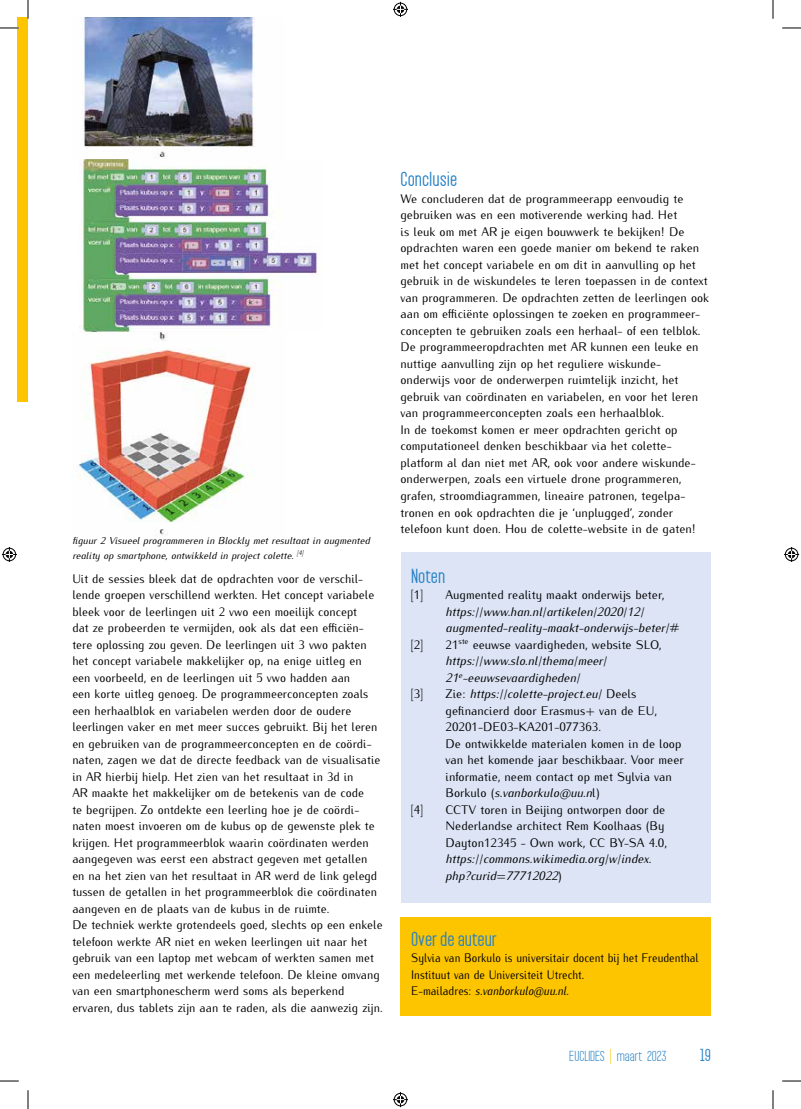
<style>
.page{position:relative;width:801px;height:1109px;background:#fff}
.page>*{position:absolute;margin:0;border:0;box-sizing:border-box;transform-origin:0 0}
.t1{font:700 17.5px "Pakt";color:#2581c4}
.t2{font:700 15px "Pakt";color:#2581c4}
.t3{font:12.5px "Pakt";color:#2581c4}
.t4{font:12.38px/16.5px "Iwona";color:#000}
.t5{font:italic 12.38px/16.5px "Iwona";color:#000}
.t6{font:12.38px/16.5px "Iwona";color:#000;scale:.9 1}
.t7{font:italic 10px/15px "Iwona";color:#000}
.s1{font-style:normal}
.s2{font-style:italic}
.s3{font-size:18.75px;color:#fdc400}
</style>
<div class="page">
<div style="left:400px;top:551px;width:310px;height:351px;background:#dce4f5"></div>
<div style="left:400px;top:917px;width:310px;height:98px;background:#fdc400"></div>
<div style="left:17px;top:17px;width:11px;height:384px;background:#fdc400"></div>
<img style="left:74px;top:17px;width:181px;height:519px">
<div style="left:66px;top:160px;width:259px;height:171px;background:#fff"></div>
<img style="left:79px;top:160px;width:238px;height:171px">
<svg style="left:0;top:27px;width:19px;height:2px"></svg>
<svg style="left:782px;top:27px;width:18px;height:2px"></svg>
<svg style="left:0;top:1080px;width:19px;height:1px"></svg>
<svg style="left:782px;top:1080px;width:18px;height:1px"></svg>
<svg style="left:27px;top:0;width:2px;height:19px"></svg>
<svg style="left:27px;top:1090px;width:2px;height:18px"></svg>
<svg style="left:772px;top:0;width:1px;height:19px"></svg>
<svg style="left:772px;top:1090px;width:1px;height:18px"></svg>
<svg style="left:393px;top:2px;width:15px;height:15px"></svg>
<svg style="left:393px;top:1092px;width:15px;height:14px"></svg>
<svg style="left:2px;top:547px;width:15px;height:15px"></svg>
<svg style="left:784px;top:547px;width:14px;height:15px"></svg>
<p class="t7" style="left:72px;top:532px;width:299px">figuur 2 Visueel programmeren in Blockly met resultaat in augmented reality op smartphone, ontwikkeld in project colette. <sup>[4]</sup></p>
<p class="t4" style="left:72px;top:569px;width:312px">Uit de sessies bleek dat de opdrachten voor de verschil&shy;lende groepen verschillend werkten. Het concept variabele bleek voor de leerlingen uit 2 vwo een moeilijk concept<br>dat ze probeerden te vermijden, ook als dat een efficiën&shy;tere oplossing zou geven. De leerlingen uit 3 vwo pakten het concept variabele makkelijker op, na enige uitleg en een voorbeeld, en de leerlingen uit 5 vwo hadden aan<br>een korte uitleg genoeg. De programmeerconcepten zoals een herhaalblok en variabelen werden door de oudere leerlingen vaker en met meer succes gebruikt. Bij het leren en gebruiken van de programmeerconcepten en de coördi&shy;naten, zagen we dat de directe feedback van de visualisatie in AR hierbij hielp. Het zien van het resultaat in 3d in<br>AR maakte het makkelijker om de betekenis van de code<br>te begrijpen. Zo ontdekte een leerling hoe je de coördi&shy;naten moest invoeren om de kubus op de gewenste plek te krijgen. Het programmeerblok waarin coördinaten werden aangegeven was eerst een abstract gegeven met getallen<br>en na het zien van het resultaat in AR werd de link gelegd tussen de getallen in het programmeerblok die coördinaten aangeven en de plaats van de kubus in de ruimte.<br>De techniek werkte grotendeels goed, slechts op een enkele telefoon werkte AR niet en weken leerlingen uit naar het gebruik van een laptop met webcam of werkten samen met een medeleerling met werkende telefoon. De kleine omvang van een smartphonescherm werd soms als beperkend ervaren, dus tablets zijn aan te raden, als die aanwezig zijn.</p>
<h1 class="t1" style="left:400px;top:169px;width:58px">Conclusie</h1>
<p class="t4" style="left:400px;top:189px;width:310px">We concluderen dat de programmeerapp eenvoudig te gebruiken was en een motiverende werking had. Het<br>is leuk om met AR je eigen bouwwerk te bekijken! De opdrachten waren een goede manier om bekend te raken met het concept variabele en om dit in aanvulling op het gebruik in de wiskundeles te leren toepassen in de context van programmeren. De opdrachten zetten de leerlingen ook aan om efficiënte oplossingen te zoeken en programmeer&shy;concepten te gebruiken zoals een herhaal- of een telblok.<br>De programmeeropdrachten met AR kunnen een leuke en nuttige aanvulling zijn op het reguliere wiskunde&shy;onderwijs voor de onderwerpen ruimtelijk inzicht, het gebruik van coördinaten en variabelen, en voor het leren van programmeerconcepten zoals een herhaalblok.<br>In de toekomst komen er meer opdrachten gericht op computationeel denken beschikbaar via het colette&shy;platform al dan niet met AR, ook voor andere wiskunde&shy;onderwerpen, zoals een virtuele drone programmeren, grafen, stroomdiagrammen, lineaire patronen, tegelpa&shy;tronen en ook opdrachten die je ‘unplugged’, zonder telefoon kunt doen. Hou de colette-website in de gaten!</p>
<h1 class="t1" style="left:411px;top:565px;width:36px">Noten</h1>
<p class="t4" style="left:411px;top:585px;width:13px">[1]</p>
<p class="t4" style="left:445px;top:585px;width:220px">Augmented reality maakt onderwijs beter,</p>
<p class="t5" style="left:445px;top:602px;width:235px">https://www.han.nl/artikelen/2020/12/ augmented-reality-maakt-onderwijs-beter/#</p>
<p class="t4" style="left:411px;top:635px;width:13px">[2]</p>
<p class="t5" style="left:445px;top:635px;width:217px"><span class="s1">21</span><sup>ste</sup> <span class="s1">eeuwse vaardigheden, website SLO, </span>https://www.slo.nl/thema/meer/<br>21<sup>e</sup>-eeuwsevaardigheden/</p>
<p class="t4" style="left:411px;top:684px;width:13px">[3]</p>
<p class="t4" style="left:445px;top:684px;width:239px">Zie: <span class="s2">https://colette-project.eu/</span> Deels gefinancierd door Erasmus+ van de EU, 20201-DE03-KA201-077363.<br>De ontwikkelde materialen komen in de loop van het komende jaar beschikbaar. Voor meer informatie, neem contact op met Sylvia van Borkulo (<span class="s2">s.vanborkulo@uu.n</span>l)</p>
<p class="t4" style="left:411px;top:800px;width:13px">[4]</p>
<p class="t4" style="left:445px;top:800px;width:223px">CCTV toren in Beijing ontworpen door de<br>Nederlandse architect Rem Koolhaas (By<br>Dayton12345 - Own work, CC BY-SA 4.0,</p>
<p class="t5" style="left:445px;top:849px;width:207px">https://commons.wikimedia.org/w/index. php?curid=77712022<span class="s1">)</span></p>
<h1 class="t1" style="left:411px;top:928px;width:87px">Over de auteur</h1>
<p class="t6" style="left:411px;top:948px;width:321px">Sylvia van Borkulo is universitair docent bij het Freudenthal<br>Instituut van de Universiteit Utrecht.<br>E-mailadres: <span class="s2">s.vanborkulo@uu.nl.</span></p>
<p class="t3" style="left:569px;top:1048px;width:99px">EUCLIDES <span class="s3">|</span> maart 2023</p>
<p class="t2" style="left:699px;top:1046px;width:13px">19</p>
</div>
